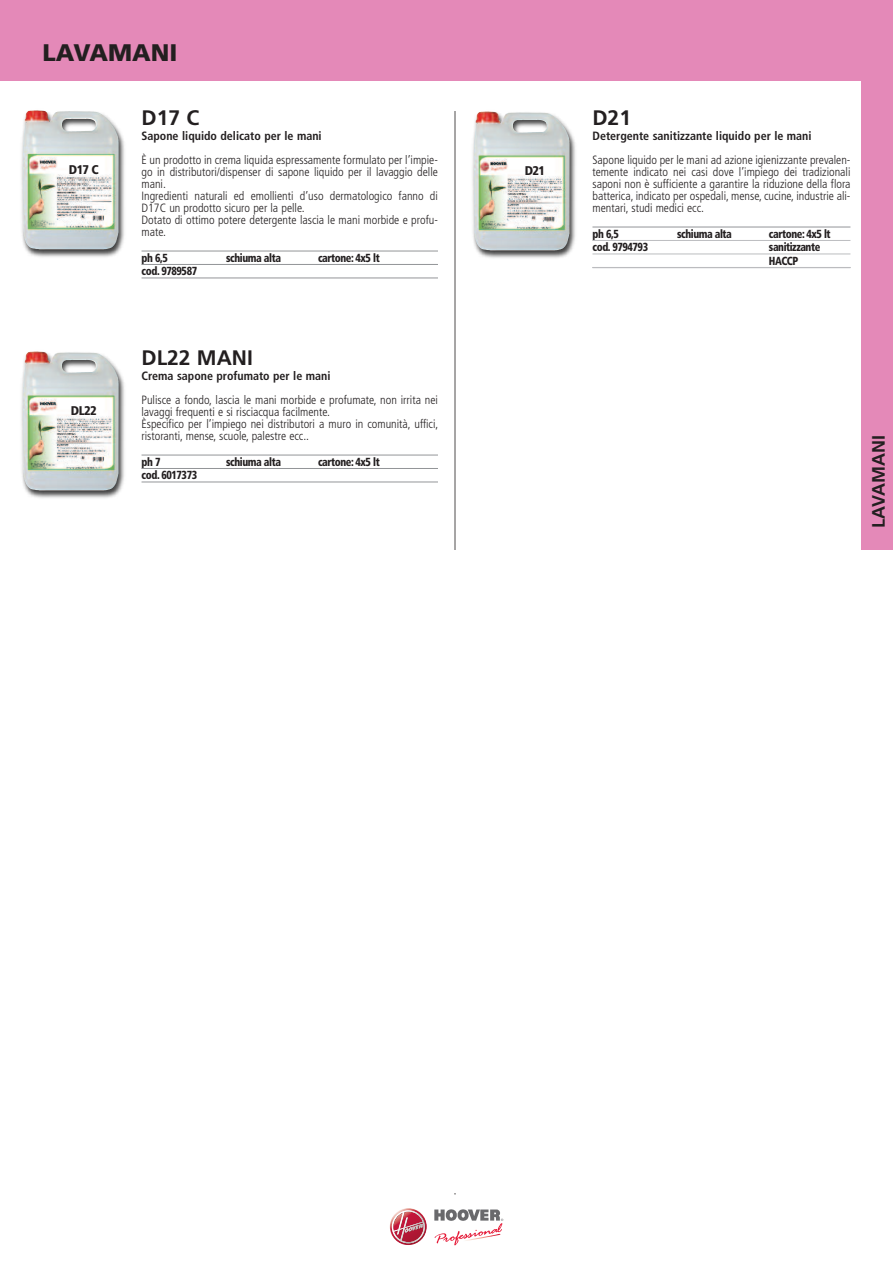
<style>
.page{position:relative;width:893px;height:1263px;background:#fff}
.page>*{position:absolute;margin:0;border:0;box-sizing:border-box;transform-origin:0 0}
.t1{font:900 24px "Frutiger";color:#231f20}
.t2{font:700 21px "Frutiger";color:#231f20}
.t3{font:700 18px "Frutiger";color:#231f20}
.t4{font:900 condensed 12.6px "Frutiger";letter-spacing:-.05em;color:#231f20}
.t5{font:300 condensed 12px/12px "Frutiger";color:#231f20}
.t6{font:700 condensed 12px "Frutiger";color:#231f20}
.t7{font:900 condensed 11.7px/13.5px "Frutiger";letter-spacing:-.04em;color:#231f20;scale:.9 1}
</style>
<div class="page">
<svg style="left:390px;top:1208px;width:37px;height:37px"></svg>
<svg style="left:390px;top:1208px;width:36px;height:37px"></svg>
<svg style="left:392px;top:1210px;width:33px;height:33px"></svg>
<svg style="left:434px;top:1209px;width:69px;height:36px"></svg>
<div style="left:0;top:0;width:893px;height:81px;background:#e489b8"></div>
<div style="left:861px;top:67px;width:32px;height:1187px;background:#e489b8"></div>
<hr style="left:142px;top:251px;width:296px;height:1px;background:#939598">
<hr style="left:142px;top:264px;width:296px;height:1px;background:#939598">
<hr style="left:142px;top:278px;width:296px;height:1px;background:#939598">
<hr style="left:592px;top:227px;width:258px;height:1px;background:#939598">
<hr style="left:592px;top:240px;width:258px;height:1px;background:#bcbdc0">
<hr style="left:592px;top:254px;width:258px;height:1px;background:#bcbdc0">
<hr style="left:592px;top:267px;width:258px;height:1px;background:#bcbdc0">
<hr style="left:142px;top:455px;width:296px;height:1px;background:#939598">
<hr style="left:142px;top:468px;width:296px;height:1px;background:#939598">
<hr style="left:142px;top:482px;width:296px;height:1px;background:#939598">
<hr style="left:455px;top:111px;width:1px;height:1083px;background:#a6a4a4">
<img style="left:21px;top:130px;width:104px;height:127px">
<img style="left:23px;top:110px;width:96px;height:138px">
<img style="left:21px;top:371px;width:104px;height:127px">
<img style="left:23px;top:351px;width:96px;height:138px">
<img style="left:472px;top:131px;width:104px;height:127px">
<img style="left:474px;top:111px;width:96px;height:138px">
<div style="left:0;top:550px;width:893px;height:643px;background:#fff"></div>
<div style="left:792px;top:1164px;width:101px;height:99px;background:#fff"></div>
<h1 class="t1" style="left:43px;top:43px;width:136px">LAVAMANI</h1>
<p class="t4" style="left:69px;top:164px;width:31px">D17 C</p>
<p class="t4" style="left:71px;top:405px;width:27px">DL22</p>
<h2 class="t2" style="left:142px;top:110px;width:59px">D17 C</h2>
<p class="t6" style="left:142px;top:131px;width:182px">Sapone liquido delicato per le mani</p>
<p class="t5" style="left:142px;top:155px;width:298px">È un prodotto in crema liquida espressamente formulato per l’impie&shy;go in distributori/dispenser di sapone liquido per il lavaggio delle mani.<br>Ingredienti naturali ed emollienti d’uso dermatologico fanno di D17C un prodotto sicuro per la pelle.<br>Dotato di ottimo potere detergente lascia le mani morbide e profu&shy;mate.</p>
<p class="t7" style="left:142px;top:252px;width:31px">ph 6,5</p>
<p class="t7" style="left:226px;top:252px;width:62px">schiuma alta</p>
<p class="t7" style="left:318px;top:252px;width:70px">cartone: 4x5 lt</p>
<p class="t7" style="left:142px;top:265px;width:63px">cod. 9789587</p>
<h2 class="t2" style="left:142px;top:350px;width:113px">DL22 MANI</h2>
<p class="t6" style="left:142px;top:371px;width:190px">Crema sapone profumato per le mani</p>
<p class="t5" style="left:142px;top:395px;width:298px">Pulisce a fondo, lascia le mani morbide e profumate, non irrita nei lavaggi frequenti e si risciacqua facilmente.<br>Èspecifico per l’impiego nei distributori a muro in comunità, uffici, ristoranti, mense, scuole, palestre ecc..</p>
<p class="t7" style="left:142px;top:456px;width:23px">ph 7</p>
<p class="t7" style="left:226px;top:456px;width:62px">schiuma alta</p>
<p class="t7" style="left:318px;top:456px;width:70px">cartone: 4x5 lt</p>
<p class="t7" style="left:142px;top:469px;width:63px">cod. 6017373</p>
<p class="t4" style="left:525px;top:165px;width:22px">D21</p>
<h2 class="t2" style="left:592px;top:110px;width:40px">D21</h2>
<p class="t6" style="left:592px;top:131px;width:221px">Detergente sanitizzante liquido per le mani</p>
<p class="t5" style="left:592px;top:155px;width:259px;text-align:justify">Sapone liquido per le mani ad azione igienizzante prevalen&shy;temente indicato nei casi dove l’impiego dei tradizionali saponi non è sufficiente a garantire la riduzione della flora batterica, indicato per ospedali, mense, cucine, industrie ali&shy;mentari, studi medici ecc.</p>
<p class="t7" style="left:592px;top:228px;width:31px">ph 6,5</p>
<p class="t7" style="left:677px;top:228px;width:62px">schiuma alta</p>
<p class="t7" style="left:769px;top:228px;width:70px">cartone: 4x5 lt</p>
<p class="t7" style="left:592px;top:241px;width:63px">cod. 9794793</p>
<p class="t7" style="left:769px;top:241px;width:59px">sanitizzante<br>HACCP</p>
<h3 class="t3" style="left:871px;top:528px;width:94px;rotate:-90deg">LAVAMANI</h3>
</div>
